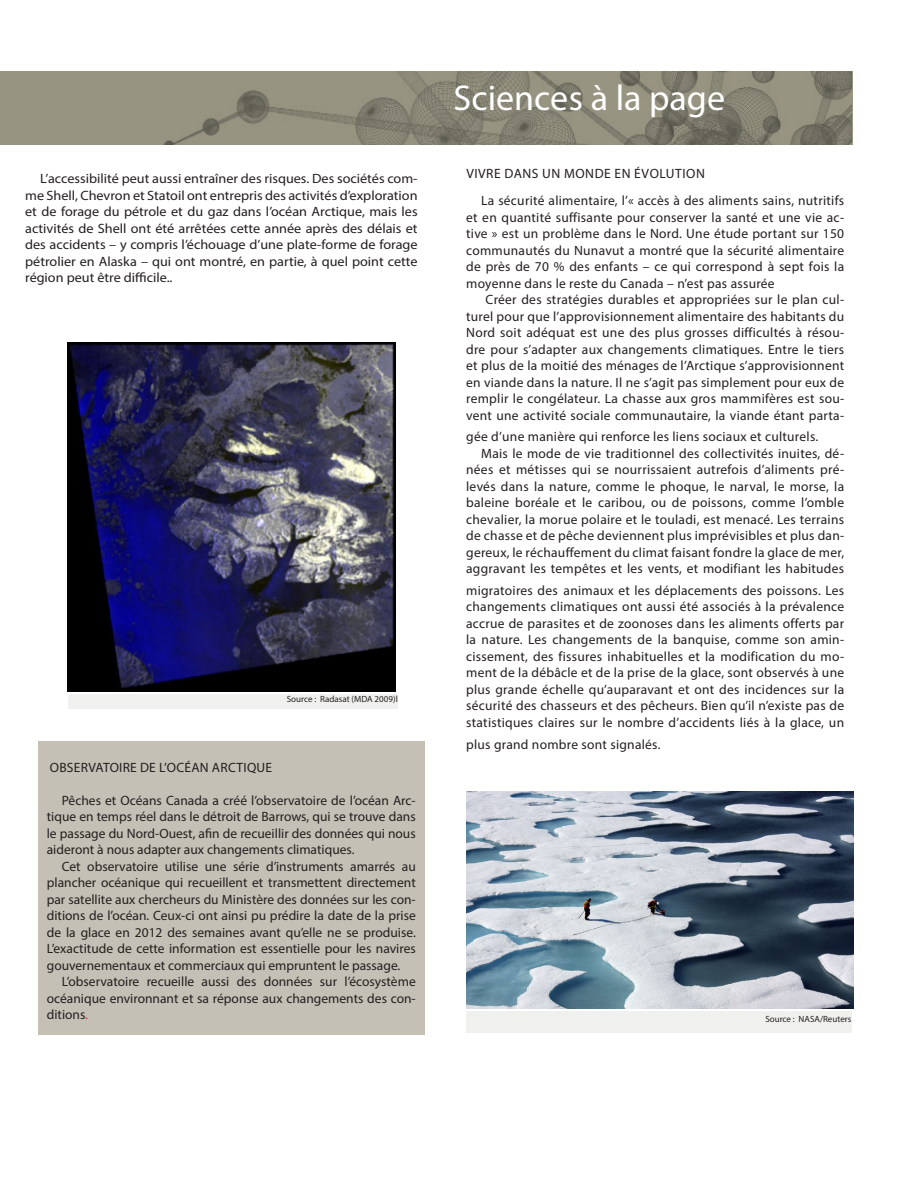
<style>
.page{position:relative;width:918px;height:1188px;background:#fff}
.page>*{position:absolute;margin:0;border:0;box-sizing:border-box;transform-origin:0 0}
.t1{font:36px "Myriad Pro";color:#fff}
.title_1{font:13.5px/16.5px "Myriad Pro";letter-spacing:.02em;color:#231f20;text-align:justify}
.Main_text{font:13.5px/16.5px "Myriad Pro";color:#231f20;text-align:justify;scale:1.05 1}
.title_1-2{font:13.5px "Myriad Pro";letter-spacing:.04em;color:#231f20}
.t2{font:9px "Myriad Pro";color:#231f20}
.s1{color:#d1232a}
</style>
<div class="page">
<svg style="left:0;top:71px;width:852px;height:73px;background:#8c8978"></svg>
<div style="left:466px;top:1012px;width:385px;height:21px;background:#f0f1ee"></div>
<div style="left:38px;top:742px;width:387px;height:293px;background:#c4c0b5"></div>
<img style="left:67px;top:342px;width:328px;height:349px">
<div style="left:68px;top:695px;width:330px;height:14px;background:#f0f1ee"></div>
<img style="left:466px;top:791px;width:387px;height:218px">
<p class="Main_text" style="left:25px;top:170px;width:375px;text-indent:15px">L’accessibilité peut aussi entraîner des risques. Des sociétés com&shy;me Shell, Chevron et Statoil ont entrepris des activités d’exploration et de forage du pétrole et du gaz dans l’océan Arctique, mais les activités de Shell ont été arrêtées cette année après des délais et des accidents – y compris l’échouage d’une plate-forme de forage pétrolier en Alaska – qui ont montré, en partie, à quel point cette région peut être difficile..</p>
<p class="t2" style="left:287px;top:693px;width:112px">Source : Radasat (MDA 2009)l</p>
<p class="title_1" style="left:50px;top:759px;width:224px">OBSERVATOIRE DE L’OCÉAN ARCTIQUE</p>
<p class="title_1" style="left:47px;top:792px;width:371px;text-indent:15px">Pêches et Océans Canada a créé l’observatoire de l’océan Arc&shy;tique en temps réel dans le détroit de Barrows, qui se trouve dans le passage du Nord-Ouest, afin de recueillir des données qui nous aideront à nous adapter aux changements climatiques.</p>
<p class="title_1" style="left:47px;top:858px;width:371px;text-indent:15px">Cet observatoire utilise une série d’instruments amarrés au plancher océanique qui recueillent et transmettent directement par satellite aux chercheurs du Ministère des données sur les con&shy;ditions de l’océan. Ceux-ci ont ainsi pu prédire la date de la prise de la glace en 2012 des semaines avant qu’elle ne se produise.<br>L’exactitude de cette information est essentielle pour les navires gouvernementaux et commerciaux qui empruntent le passage.</p>
<p class="title_1" style="left:47px;top:973px;width:371px;text-indent:15px">L’observatoire recueille aussi des données sur l’écosystème océanique environnant et sa réponse aux changements des con&shy;ditions<span class="s1">.</span></p>
<p class="t1" style="left:454px;top:75px;width:273px">Sciences à la page</p>
<p class="title_1-2" style="left:466px;top:165px;width:240px">VIVRE DANS UN MONDE EN ÉVOLUTION</p>
<p class="title_1" style="left:466px;top:192px;width:380px;text-indent:15px">La sécurité alimentaire, l’« accès à des aliments sains, nutritifs et en quantité suffisante pour conserver la santé et une vie ac&shy;tive » est un problème dans le Nord. Une étude portant sur 150 communautés du Nunavut a montré que la sécurité alimentaire de près de 70 % des enfants – ce qui correspond à sept fois la moyenne dans le reste du Canada – n’est pas assurée</p>
<p class="title_1" style="left:466px;top:291px;width:380px;text-indent:19px">Créer des stratégies durables et appropriées sur le plan cul&shy;turel pour que l’approvisionnement alimentaire des habitants du Nord soit adéquat est une des plus grosses difficultés à résou&shy;dre pour s’adapter aux changements climatiques. Entre le tiers et plus de la moitié des ménages de l’Arctique s’approvisionnent en viande dans la nature. Il ne s’agit pas simplement pour eux de remplir le congélateur. La chasse aux gros mammifères est sou&shy;vent une activité sociale communautaire, la viande étant parta-</p>
<p class="title_1" style="left:466px;top:428px;width:354px">gée d’une manière qui renforce les liens sociaux et culturels.</p>
<p class="title_1" style="left:466px;top:445px;width:380px;text-indent:15px">Mais le mode de vie traditionnel des collectivités inuites, dé&shy;nées et métisses qui se nourrissaient autrefois d’aliments pré&shy;levés dans la nature, comme le phoque, le narval, le morse, la baleine boréale et le caribou, ou de poissons, comme l’omble chevalier, la morue polaire et le touladi, est menacé. Les terrains de chasse et de pêche deviennent plus imprévisibles et plus dan&shy;gereux, le réchauffement du climat faisant fondre la glace de mer, aggravant les tempêtes et les vents, et modifiant les habitudes</p>
<p class="title_1" style="left:466px;top:582px;width:380px">migratoires des animaux et les déplacements des poissons. Les changements climatiques ont aussi été associés à la prévalence accrue de parasites et de zoonoses dans les aliments offerts par la nature. Les changements de la banquise, comme son amin&shy;cissement, des fissures inhabituelles et la modification du mo&shy;ment de la débâcle et de la prise de la glace, sont observés à une plus grande échelle qu’auparavant et ont des incidences sur la sécurité des chasseurs et des pêcheurs. Bien qu’il n’existe pas de statistiques claires sur le nombre d’accidents liés à la glace, un</p>
<p class="title_1" style="left:466px;top:736px;width:196px">plus grand nombre sont signalés.</p>
<p class="t2" style="left:765px;top:1013px;width:88px">Source : NASA/Reuters</p>
</div>
